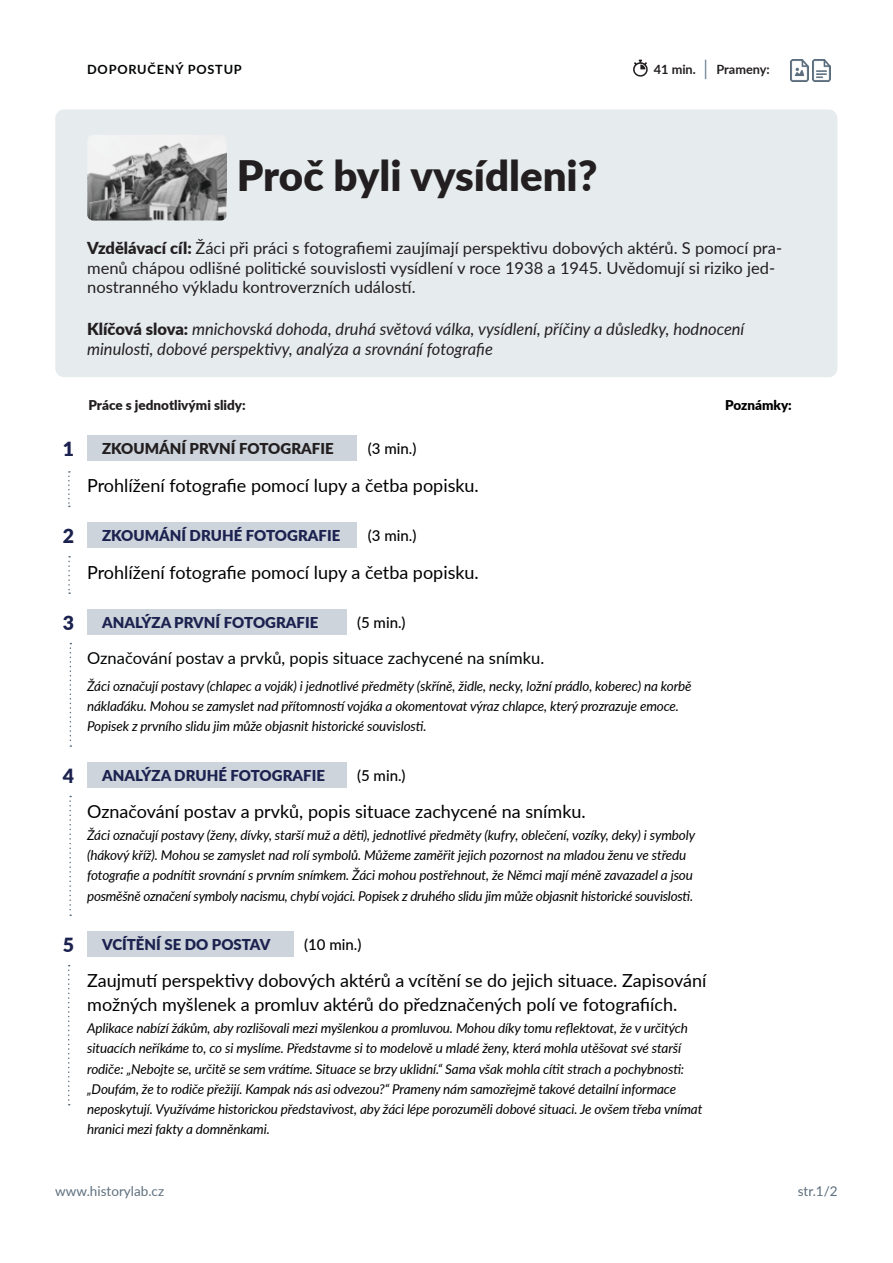
<style>
.page{position:relative;width:893px;height:1263px;background:#fff}
.page>*{position:absolute;margin:0;border:0;box-sizing:border-box;transform-origin:0 0}
.t1{font:900 42px "Lato";color:#231f20}
.t2{font:900 19.5px "Lato";color:#1c224f}
.t3{font:18px/24px "Lato";color:#000}
.t4{font:16.5px/19.8px "Lato";color:#231f20}
.t5{font:italic 16.5px/19.8px "Lato";color:#231f20}
.odrazky_s_pismeny{font:16.5px "Lato";color:#020304}
.t6{font:900 15px "Lato";color:#1c224f}
.t7{font:500 15px "Lato";color:#000}
.t8{font:900 15px "Lato";color:#231f20}
.odrazky_s_pismeny-2{font:italic 13.5px/20.2px "Lato";letter-spacing:-.01em;color:#000}
.t9{font:900 13.5px "Lato";color:#231f20}
.t10{font:13.5px "Lato";color:#5d6f7e}
.t11{font:900 13.5px "Lato";color:#000}
.t12{font:700 12.75px "Lato";letter-spacing:.06em;color:#020304}
.t13{font:700 12.75px "Lato";color:#231f20}
.s1{font-weight:900}
.s2{font-weight:900;font-style:normal}
</style>
<div class="page">
<svg style="left:633px;top:60px;width:15px;height:17px"></svg>
<svg style="left:705px;top:60px;width:1px;height:19px"></svg>
<div style="left:55px;top:109px;width:782px;height:268px;background:#e6ebed;border-radius:9px"></div>
<img style="left:87px;top:135px;width:140px;height:85px">
<div style="left:87px;top:436px;width:270px;height:25px;background:#cdd4dc"></div>
<svg style="left:68px;top:471px;width:2px;height:36px"></svg>
<div style="left:87px;top:609px;width:259px;height:26px;background:#cdd4dc"></div>
<div style="left:87px;top:522px;width:270px;height:26px;background:#cdd4dc"></div>
<svg style="left:70px;top:643px;width:1px;height:104px"></svg>
<svg style="left:68px;top:556px;width:2px;height:38px"></svg>
<img style="left:791px;top:60px;width:18px;height:21px">
<div style="left:87px;top:762px;width:259px;height:26px;background:#cdd4dc"></div>
<svg style="left:69px;top:796px;width:2px;height:120px"></svg>
<img style="left:813px;top:60px;width:17px;height:21px">
<div style="left:87px;top:931px;width:206px;height:26px;background:#cdd4dc"></div>
<svg style="left:68px;top:965px;width:2px;height:140px"></svg>
<p class="t12" style="left:87px;top:60px;width:156px">DOPORUČENÝ POSTUP</p>
<p class="t13" style="left:716px;top:60px;width:55px">Prameny:</p>
<p class="t13" style="left:654px;top:60px;width:44px">41 min.</p>
<p class="t1" style="left:237px;top:144px;width:362px">Proč byli vysídleni?</p>
<p class="t4" style="left:87px;top:237px;width:696px"><span class="s1">Vzdělávací cíl:</span> Žáci při práci s fotografiemi zaujímají perspektivu dobových aktérů. S pomocí pra&shy;menů chápou odlišné politické souvislosti vysídlení v roce 1938 a 1945. Uvědomují si riziko jed&shy;nostranného výkladu kontroverzních událostí.</p>
<p class="t5" style="left:87px;top:318px;width:659px"><span class="s2">Klíčová slova:</span> mnichovská dohoda, druhá světová válka, vysídlení, příčiny a důsledky, hodnocení minulosti, dobové perspektivy, analýza a srovnání fotografie</p>
<p class="t9" style="left:88px;top:395px;width:159px">Práce s jednotlivými slidy:</p>
<p class="t11" style="left:725px;top:395px;width:68px">Poznámky:</p>
<p class="t2" style="left:63px;top:434px;width:13px">1</p>
<p class="t8" style="left:102px;top:438px;width:233px">ZKOUMÁNÍ PRVNÍ FOTOGRAFIE</p>
<p class="t7" style="left:368px;top:438px;width:50px">(3 min.)</p>
<p class="t2" style="left:63px;top:521px;width:13px">2</p>
<p class="t2" style="left:63px;top:608px;width:13px">3</p>
<p class="t3" style="left:87px;top:472px;width:393px">Prohlížení fotografie pomocí lupy a četba popisku.</p>
<p class="t6" style="left:102px;top:524px;width:240px">ZKOUMÁNÍ DRUHÉ FOTOGRAFIE</p>
<p class="t7" style="left:368px;top:525px;width:50px">(3 min.)</p>
<p class="t3" style="left:87px;top:559px;width:393px">Prohlížení fotografie pomocí lupy a četba popisku.</p>
<p class="t6" style="left:102px;top:611px;width:218px">ANALÝZA PRVNÍ FOTOGRAFIE</p>
<p class="t7" style="left:357px;top:612px;width:50px">(5 min.)</p>
<p class="odrazky_s_pismeny" style="left:87px;top:646px;width:459px">Označování postav a prvků, popis situace zachycené na snímku.</p>
<p class="odrazky_s_pismeny-2" style="left:87px;top:675px;width:606px">Žáci označují postavy (chlapec a voják) i jednotlivé předměty (skříně, židle, necky, ložní prádlo, koberec) na korbě náklaďáku. Mohou se zamyslet nad přítomností vojáka a okomentovat výraz chlapce, který prozrazuje emoce.<br>Popisek z prvního slidu jim může objasnit historické souvislosti.</p>
<p class="t7" style="left:357px;top:765px;width:50px">(5 min.)</p>
<p class="t3" style="left:87px;top:799px;width:500px">Označování postav a prvků, popis situace zachycené na snímku.</p>
<p class="odrazky_s_pismeny-2" style="left:87px;top:824px;width:609px">Žáci označují postavy (ženy, dívky, starší muž a děti), jednotlivé předměty (kufry, oblečení, vozíky, deky) i symboly (hákový kříž). Mohou se zamyslet nad rolí symbolů. Můžeme zaměřit jejich pozornost na mladou ženu ve středu fotografie a podnítit srovnání s prvním snímkem. Žáci mohou postřehnout, že Němci mají méně zavazadel a jsou posměšně označení symboly nacismu, chybí vojáci. Popisek z druhého slidu jim může objasnit historické souvislosti.</p>
<p class="t2" style="left:63px;top:761px;width:13px">4</p>
<p class="t6" style="left:102px;top:764px;width:224px">ANALÝZA DRUHÉ FOTOGRAFIE</p>
<p class="t2" style="left:63px;top:930px;width:13px">5</p>
<p class="t6" style="left:102px;top:933px;width:170px">VCÍTĚNÍ SE DO POSTAV</p>
<p class="t7" style="left:304px;top:934px;width:59px">(10 min.)</p>
<p class="t3" style="left:87px;top:968px;width:621px">Zaujmutí perspektivy dobových aktérů a vcítění se do jejich situace. Zapisování možných myšlenek a promluv aktérů do předznačených polí ve fotografiích.</p>
<p class="odrazky_s_pismeny-2" style="left:87px;top:1017px;width:617px">Aplikace nabízí žákům, aby rozlišovali mezi myšlenkou a promluvou. Mohou díky tomu reflektovat, že v určitých situacích neříkáme to, co si myslíme. Představme si to modelově u mladé ženy, která mohla utěšovat své starší rodiče: „Nebojte se, určitě se sem vrátíme. Situace se brzy uklidní.“ Sama však mohla cítit strach a pochybnosti: „Doufám, že to rodiče přežijí. Kampak nás asi odvezou?“ Prameny nám samozřejmě takové detailní informace neposkytují. Využíváme historickou představivost, aby žáci lépe porozuměli dobové situaci. Je ovšem třeba vnímat hranici mezi fakty a domněnkami.</p>
<p class="t10" style="left:55px;top:1181px;width:110px">www.historylab.cz</p>
<p class="t10" style="left:798px;top:1181px;width:42px">str.1/2</p>
</div>
